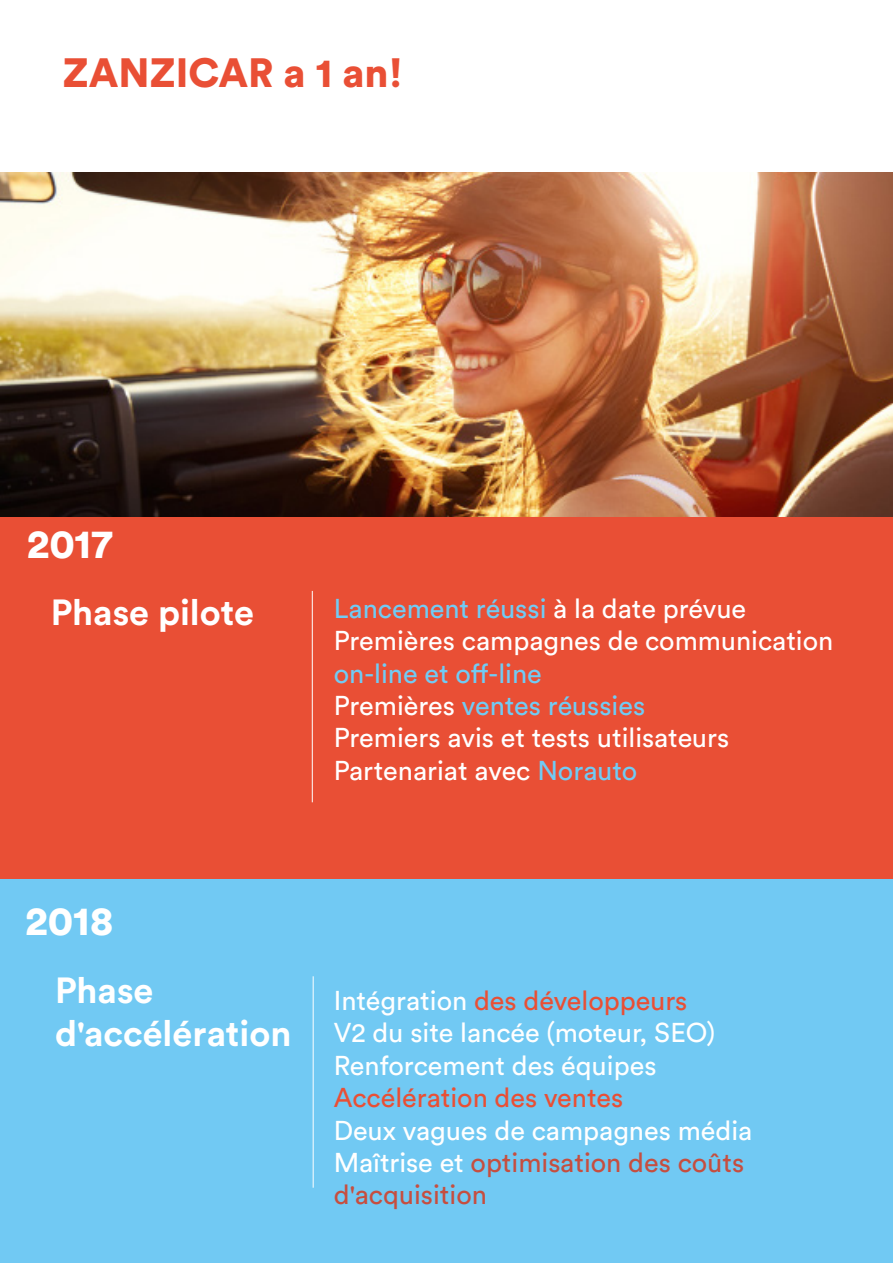
<style>
.page{position:relative;width:893px;height:1263px;background:#fff}
.page>*{position:absolute;margin:0;border:0;box-sizing:border-box;transform-origin:0 0}
.t1{font:40.5px "Circular Std Black";color:#e94f35}
.t2{font:40.5px "Circular Std Black";color:#fff}
.t3{font:36px/43.2px "Circular Std Bold";color:#fff}
.t4{font:27px/32.4px "Circular Std Book";color:#fff}
.t5{font:27px "Circular Std Book";color:#e94f35}
.s1{color:#71cbf4}
.s2{color:#e94f35}
.s3{color:#c64e3f}
</style>
<div class="page">
<div style="left:0;top:513px;width:893px;height:367px;background:#e94f35"></div>
<div style="left:0;top:880px;width:893px;height:383px;background:#71c9f3"></div>
<hr style="left:312px;top:591px;width:1px;height:211px;background:#fff">
<hr style="left:313px;top:976px;width:1px;height:212px;background:#fff">
<img style="left:0;top:172px;width:893px;height:345px">
<h1 class="t1" style="left:63px;top:46px;width:341px">ZANZICAR a 1 an!</h1>
<h1 class="t2" style="left:27px;top:517px;width:87px">2017</h1>
<h2 class="t3" style="left:51px;top:590px;width:205px">Phase pilote</h2>
<p class="t4" style="left:334px;top:592px;width:501px"><span class="s1">Lancement réussi</span> à la date prévue<br>Premières campagnes de communication</p>
<p class="t4" style="left:334px;top:657px;width:397px"><span class="s1">on-line et off-line<br></span>Premières <span class="s1">ventes réussies<br></span>Premiers avis et tests utilisateurs<br>Partenariat avec <span class="s1">Norauto</span></p>
<h1 class="t2" style="left:26px;top:894px;width:89px">2018</h1>
<h2 class="t3" style="left:55px;top:968px;width:238px">Phase d'accélération</h2>
<p class="t4" style="left:334px;top:984px;width:383px">Intégration <span class="s2">des développeurs<br></span>V2 du site lancée (moteur, SEO)<br>Renforcement des équipes</p>
<p class="t5" style="left:334px;top:1081px;width:291px">Accélération des ventes</p>
<p class="t4" style="left:334px;top:1113px;width:420px">Deux vagues de campagnes média<br>Maîtrise et <span class="s3">optimisation des coûts d'acquisition</span></p>
</div>
